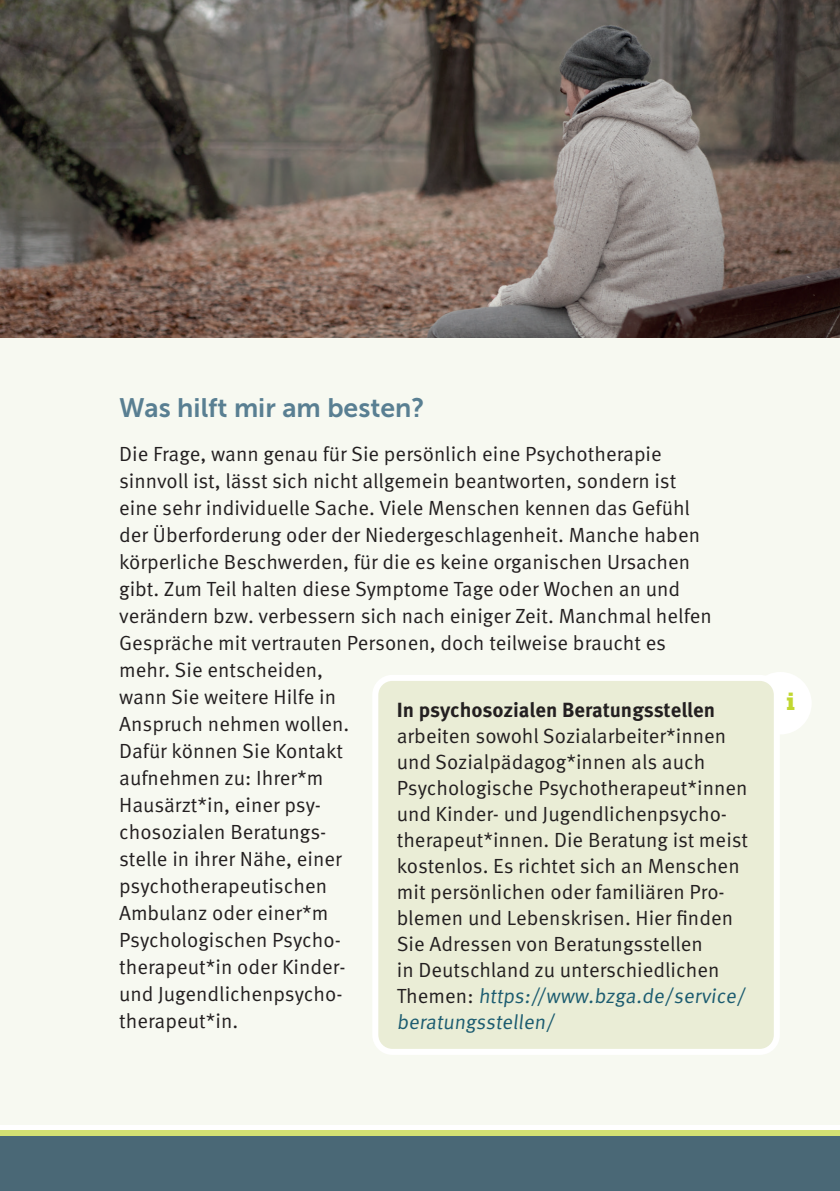
<style>
.page{position:relative;width:840px;height:1191px;background:#fff}
.page>*{position:absolute;margin:0;border:0;box-sizing:border-box;transform-origin:0 0}
.Überschrift_im_Fließ{font:26.6px "Museo Sans 700";color:#597f92}
.Liste_im_Fließtext{font:24.4px "Museo Slab 900";color:#c1d731}
.Fließtext{font:20.4px/27px "Meta OT Norm";color:#231f20}
.s1{font-family:"Meta OT";font-weight:700}
.s2{color:#1c5c70}
</style>
<div class="page">
<div style="left:0;top:85px;width:839px;height:1039px;background:#f7f9f1"></div>
<div style="left:0;top:1129px;width:839px;height:33px;background:#d3e073"></div>
<div style="left:0;top:1136px;width:839px;height:55px;background:#4a6876"></div>
<img style="left:0;top:0;width:839px;height:337px">
<div style="left:748px;top:672px;width:63px;height:62px;background:#fff;border-radius:50%"></div>
<div style="left:375px;top:678px;width:401px;height:373px;background:#eaedd6;border-radius:17px"></div>
<div style="left:372px;top:675px;width:407px;height:379px;border:6px solid #fff;border-radius:17px"></div>
<p class="Überschrift_im_Fließ" style="left:119px;top:393px;width:306px">Was hilft mir am besten?</p>
<p class="Fließtext" style="left:119px;top:441px;width:594px">Die Frage, wann genau für Sie persönlich eine Psychotherapie sinnvoll ist, lässt sich nicht allgemein beantworten, sondern ist eine sehr individuelle Sache. Viele Menschen kennen das Gefühl der Überforderung oder der Niedergeschlagenheit. Manche haben körperliche Beschwerden, für die es keine organischen Ursachen gibt. Zum Teil halten diese Symptome Tage oder Wochen an und verändern bzw. verbessern sich nach einiger Zeit. Manchmal helfen Gespräche mit vertrauten Personen, doch teilweise braucht es mehr. Sie entscheiden,<br>wann Sie weitere Hilfe in<br>Anspruch nehmen wollen.<br>Dafür können Sie Kontakt<br>aufnehmen zu: Ihrer*m<br>Hausärzt*in, einer psy-<br>chosozialen Beratungs-<br>stelle in ihrer Nähe, einer<br>psychotherapeutischen<br>Ambulanz oder einer*m<br>Psychologischen Psycho-<br>therapeut*in oder Kinder-<br>und Jugendlichenpsycho-<br>therapeut*in.</p>
<p class="Fließtext" style="left:396px;top:697px;width:353px;line-height:26px"><span class="s1">In psychosozialen Beratungsstellen </span>arbeiten sowohl Sozialarbeiter*innen und Sozialpädagog*innen als auch Psychologische Psychotherapeut*innen und Kinder- und Jugendlichenpsycho&shy;therapeut*innen. Die Beratung ist meist kostenlos. Es richtet sich an Menschen mit persönlichen oder familiären Pro&shy;blemen und Lebenskrisen. Hier finden Sie Adressen von Beratungsstellen<br>in Deutschland zu unterschiedlichen Themen: <span class="s2">https://www.bzga.de/service/ beratungsstellen/</span></p>
<p class="Liste_im_Fließtext" style="left:785px;top:687px;width:11px">i</p>
</div>
